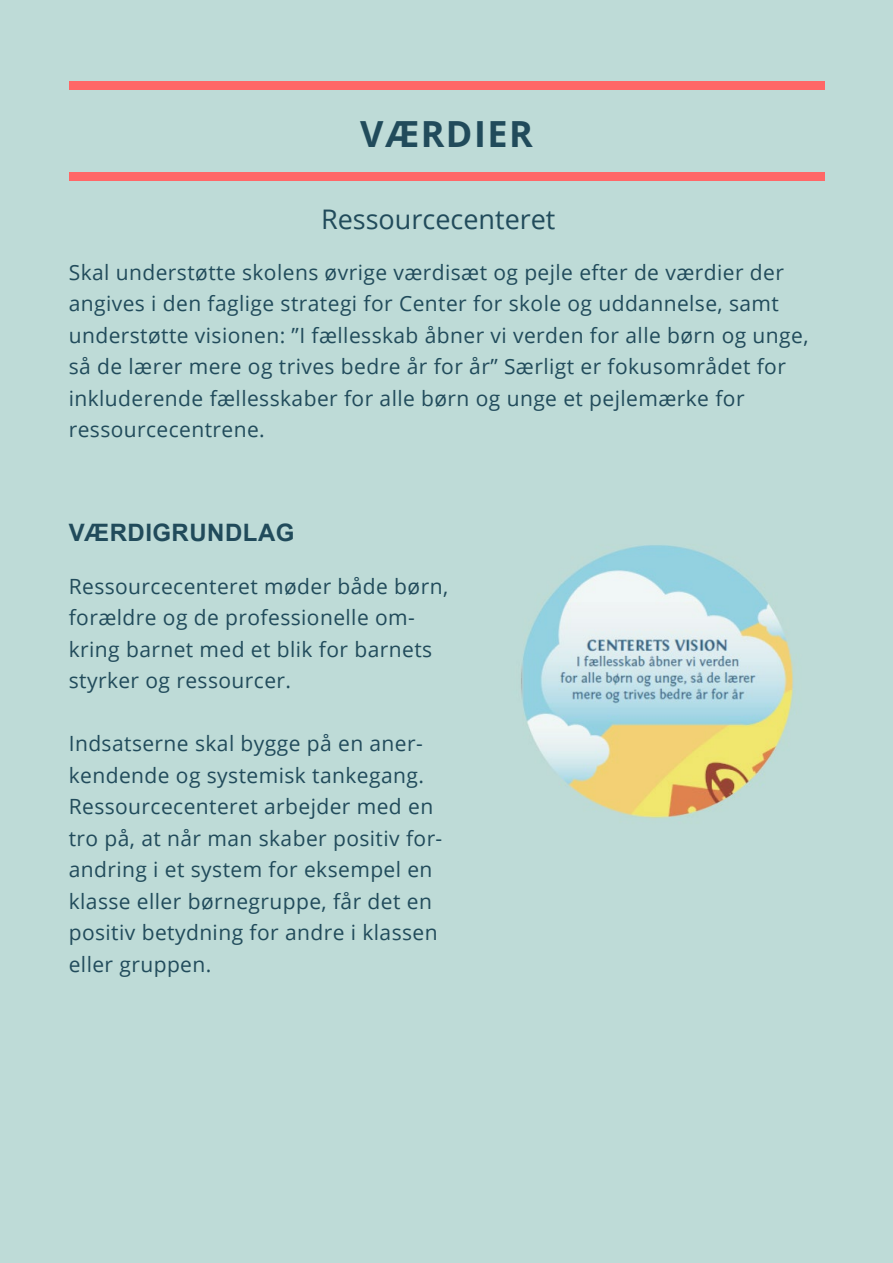
<style>
.page{position:relative;width:893px;height:1263px;background:#bedbd7}
.page>*{position:absolute;margin:0;border:0;box-sizing:border-box;transform-origin:0 0}
.t1{font:700 36px "Open Sans";letter-spacing:.04em;color:#214b5b}
.t2{font:27px "Open Sans";color:#214b5b}
.t3{font:700 24px "Arial";letter-spacing:.02em;color:#214b5b}
.Brødtekst{font:21px/31.5px "Open Sans";letter-spacing:.02em;color:#214b5b}
</style>
<div class="page">
<div style="left:69px;top:81px;width:755px;height:8px;background:#ff6767"></div>
<div style="left:69px;top:172px;width:755px;height:9px;background:#ff6767"></div>
<img style="left:521px;top:545px;width:272px;height:274px">
<h2 class="t1" style="left:360px;top:108px;width:174px">VÆRDIER</h2>
<h3 class="t2" style="left:321px;top:201px;width:236px">Ressourcecenteret</h3>
<p class="Brødtekst" style="left:69px;top:256px;width:741px">Skal understøtte skolens øvrige værdisæt og pejle efter de værdier der angives i den faglige strategi for Center for skole og uddannelse, samt understøtte visionen: ”I fællesskab åbner vi verden for alle børn og unge, så de lærer mere og trives bedre år for år” Særligt er fokusområdet for inkluderende fællesskaber for alle børn og unge et pejlemærke for ressourcecentrene.</p>
<h3 class="t3" style="left:69px;top:515px;width:227px">VÆRDIGRUNDLAG</h3>
<p class="Brødtekst" style="left:69px;top:570px;width:381px">Ressourcecenteret møder både børn, forældre og de professionelle om&shy;kring barnet med et blik for barnets styrker og ressourcer.</p>
<p class="Brødtekst" style="left:69px;top:727px;width:375px">Indsatserne skal bygge på en aner&shy;kendende og systemisk tankegang.<br>Ressourcecenteret arbejder med en tro på, at når man skaber positiv for&shy;andring i et system for eksempel en klasse eller børnegruppe, får det en positiv betydning for andre i klassen eller gruppen.</p>
</div>
